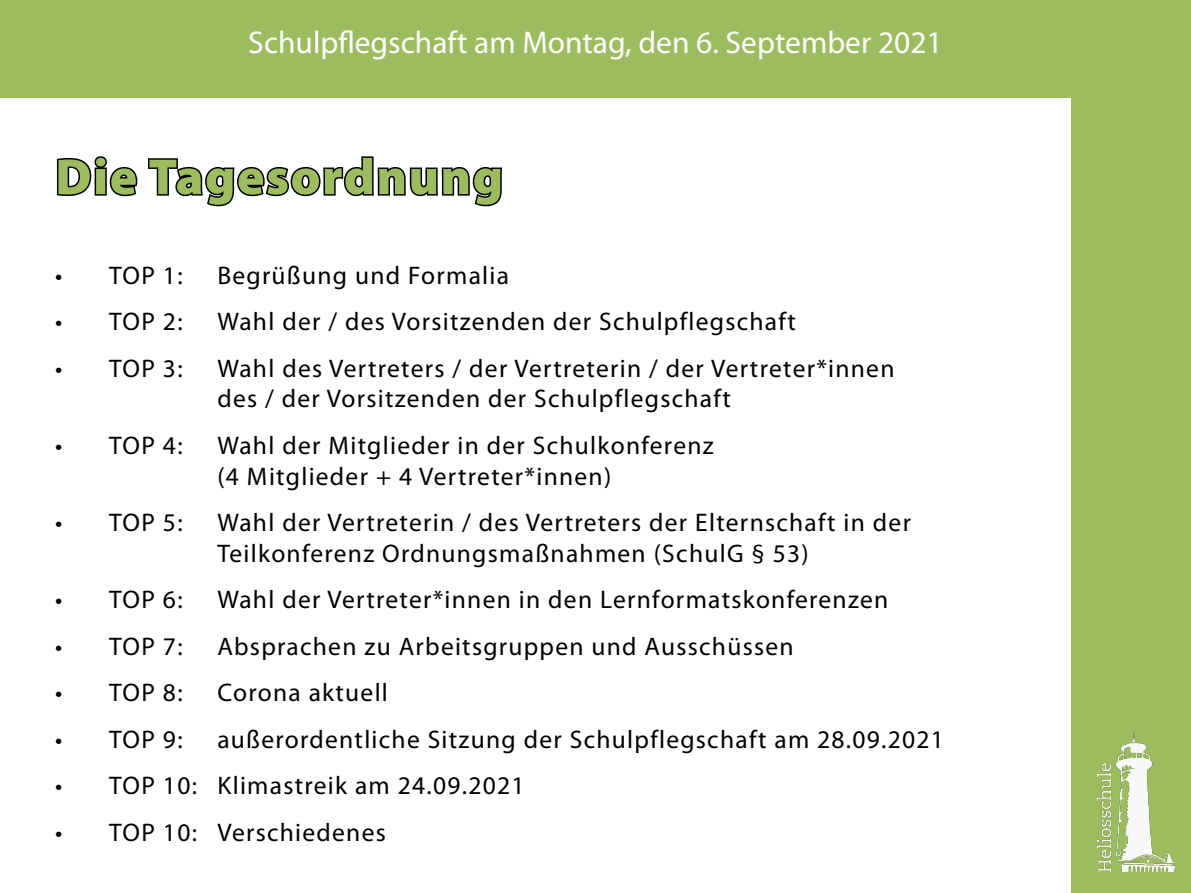
<style>
.page{position:relative;width:1191px;height:893px;background:#fff}
.page>*{position:absolute;margin:0;border:0;box-sizing:border-box;transform-origin:0 0}
.t1{font:900 51px "Myriad Pro";letter-spacing:.03em;color:#9dbc5f}
.t2{font:31.5px "Myriad Pro";color:#fff}
.t3{font:25.5px/30.6px "Myriad Pro";letter-spacing:.05em;color:#000}
</style>
<div class="page">
<svg style="left:56px;top:156px;width:82px;height:41px"></svg>
<svg style="left:148px;top:156px;width:354px;height:51px"></svg>
<div style="left:0;top:0;width:1191px;height:98px;background:#9dbc5f"></div>
<div style="left:1071px;top:0;width:120px;height:893px;background:#9dbc5f"></div>
<img style="left:1097px;top:731px;width:78px;height:140px">
<p class="t2" style="left:248px;top:23px;width:696px">Schulpflegschaft am Montag, den 6. September 2021</p>
<h1 class="t1" style="left:55px;top:143px;width:449px">Die Tagesordnung</h1>
<p class="t3" style="left:55px;top:260px;width:129px">• TOP 1:</p>
<p class="t3" style="left:217px;top:260px;width:293px">Begrüßung und Formalia</p>
<p class="t3" style="left:55px;top:306px;width:129px">• TOP 2:</p>
<p class="t3" style="left:217px;top:306px;width:580px">Wahl der / des Vorsitzenden der Schulpflegschaft</p>
<p class="t3" style="left:55px;top:353px;width:129px">• TOP 3:</p>
<p class="t3" style="left:217px;top:353px;width:678px">Wahl des Vertreters / der Vertreterin / der Vertreter*innen des / der Vorsitzenden der Schulpflegschaft</p>
<p class="t3" style="left:55px;top:430px;width:129px">• TOP 4:</p>
<p class="t3" style="left:217px;top:430px;width:498px">Wahl der Mitglieder in der Schulkonferenz (4 Mitglieder + 4 Vertreter*innen)</p>
<p class="t3" style="left:55px;top:507px;width:129px">• TOP 5:</p>
<p class="t3" style="left:217px;top:507px;width:695px">Wahl der Vertreterin / des Vertreters der Elternschaft in der<br>Teilkonferenz Ordnungsmaßnahmen (SchulG § 53)</p>
<p class="t3" style="left:55px;top:584px;width:129px">• TOP 6:</p>
<p class="t3" style="left:217px;top:584px;width:672px">Wahl der Vertreter*innen in den Lernformatskonferenzen</p>
<p class="t3" style="left:55px;top:630px;width:129px">• TOP 7:</p>
<p class="t3" style="left:217px;top:630px;width:578px">Absprachen zu Arbeitsgruppen und Ausschüssen</p>
<p class="t3" style="left:55px;top:677px;width:129px">• TOP 8:</p>
<p class="t3" style="left:217px;top:677px;width:172px">Corona aktuell</p>
<p class="t3" style="left:55px;top:723px;width:129px">• TOP 9:</p>
<p class="t3" style="left:217px;top:723px;width:728px">außerordentliche Sitzung der Schulpflegschaft am 28.09.2021</p>
<p class="t3" style="left:55px;top:770px;width:471px">• TOP 10: Klimastreik am 24.09.2021</p>
<p class="t3" style="left:55px;top:816px;width:332px">• TOP 10: Verschiedenes</p>
</div>
